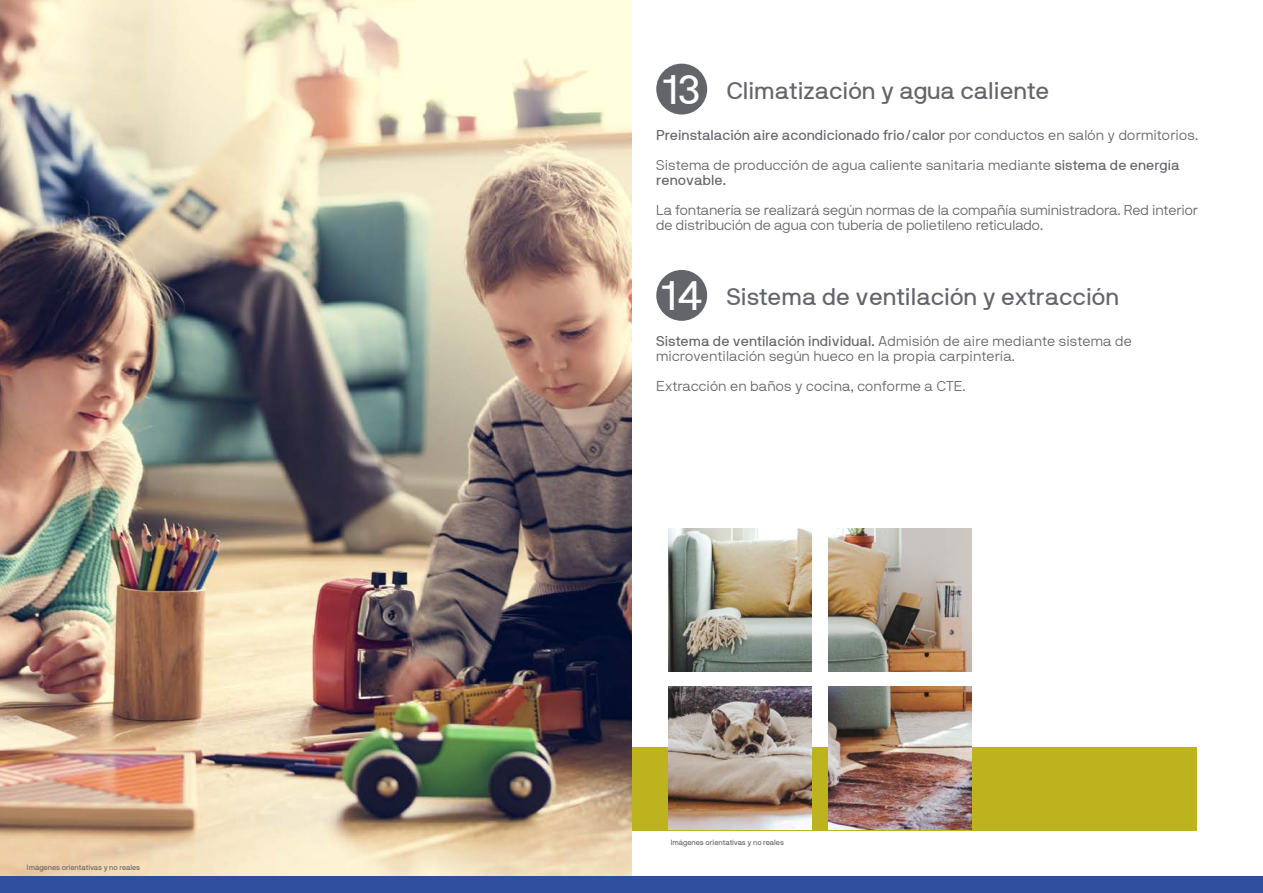
<style>
.page{position:relative;width:1263px;height:893px;background:#fff}
.page>*{position:absolute;margin:0;border:0;box-sizing:border-box;transform-origin:0 0}
.t1{font:24px "NB International Regular Webfont";color:#63656a}
.t2{font:14.25px/15px "NB International Light Webfont";color:#63656a}
.t3{font:14.25px "NB International Regular Webfont";color:#63656a}
.t4{font:7.5px "NB International Pro";color:#63656a}
.s1{font-size:41.1px;color:#fff}
.s2{font-family:"NB International Light Webfont"}
.s3{font-family:"NB International Regular Webfont"}
</style>
<div class="page">
<div style="left:628px;top:747px;width:569px;height:83px;background:#bcb31f"></div>
<div style="left:656px;top:64px;width:51px;height:51px;background:#63656a;border-radius:50%"></div>
<img style="left:0;top:0;width:631px;height:877px">
<div style="left:656px;top:270px;width:51px;height:51px;background:#63656a;border-radius:50%"></div>
<img style="left:829px;top:687px;width:143px;height:143px">
<img style="left:669px;top:687px;width:143px;height:143px">
<img style="left:829px;top:529px;width:143px;height:143px">
<img style="left:668px;top:529px;width:143px;height:143px">
<div style="left:0;top:877px;width:1263px;height:16px;background:#2f4f9e"></div>
<p class="t4" style="left:27px;top:863px;width:115px">Imágenes orientativas y no reales</p>
<h1 class="t1" style="left:663px;top:77px;width:388px"><span class="s1">13</span> Climatización y agua caliente</h1>
<p class="t3" style="left:656px;top:127px;width:544px">Preinstalación aire acondicionado frio/calor <span class="s2">por conductos en salón y dormitorios.</span></p>
<p class="t2" style="left:656px;top:157px;width:525px">Sistema de producción de agua caliente sanitaria mediante <span class="s3">sistema de energía</span></p>
<p class="t3" style="left:656px;top:172px;width:72px">renovable.</p>
<p class="t2" style="left:656px;top:202px;width:543px">La fontanería se realizará según normas de la compañía suministradora. Red interior de distribución de agua con tubería de polietileno reticulado.</p>
<h1 class="t1" style="left:662px;top:283px;width:459px"><span class="s1">14</span> Sistema de ventilación y extracción</h1>
<p class="t3" style="left:656px;top:333px;width:477px">Sistema de ventilación individual. <span class="s2">Admisión de aire mediante sistema de</span></p>
<p class="t2" style="left:656px;top:341px;width:360px;line-height:30px">microventilación según hueco en la propia carpintería.<br>Extracción en baños y cocina, conforme a CTE.</p>
<p class="t4" style="left:671px;top:838px;width:115px">Imágenes orientativas y no reales</p>
</div>
